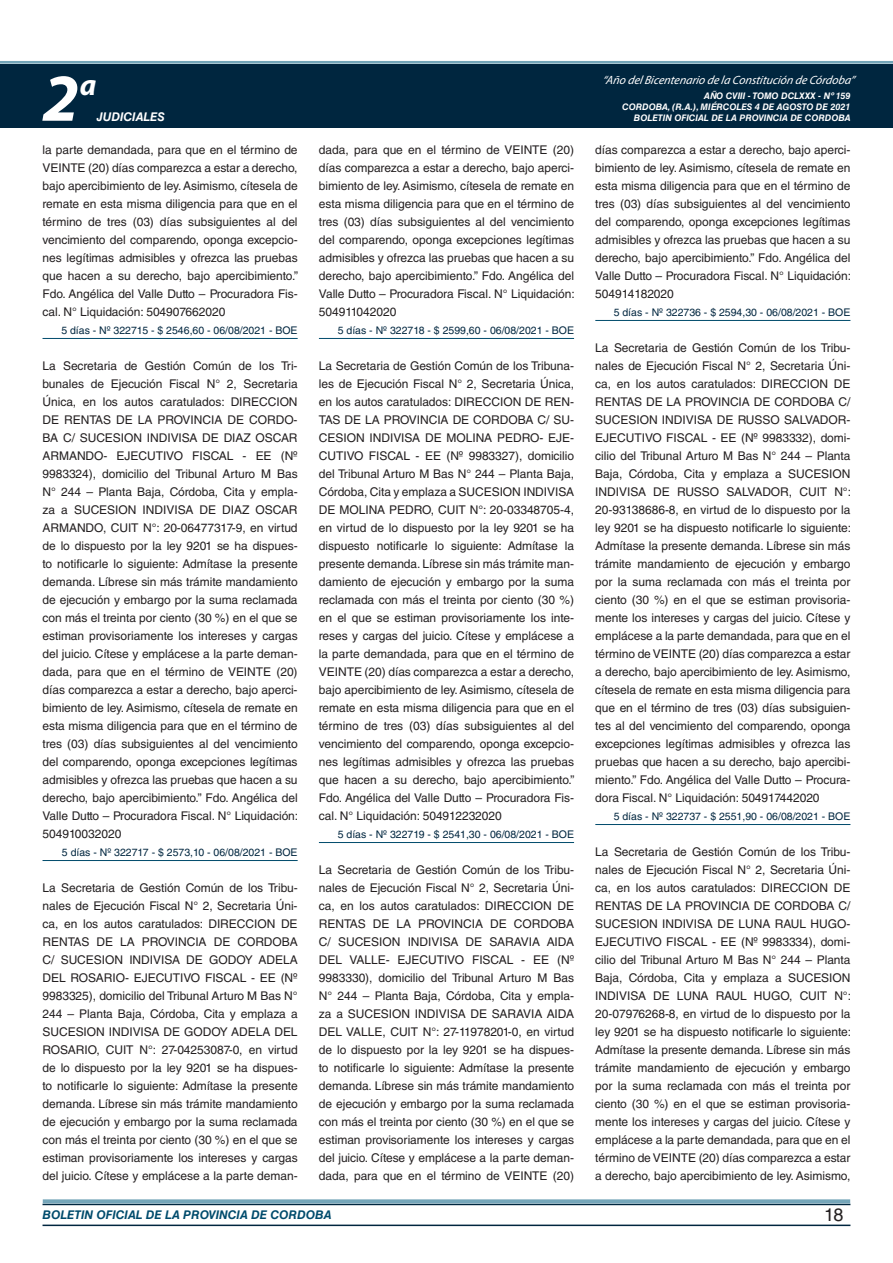
<style>
.page{position:relative;width:893px;height:1263px;background:#fff}
.page>*{position:absolute;margin:0;border:0;box-sizing:border-box;transform-origin:0 0}
.t1{font:italic 700 67.5px "Myriad Pro";color:#fff}
.t2{font:italic 700 30px "Myriad Pro";color:#fff}
.t3{font:18px "Helvetica LT Std";color:#231f20}
.t4{font:12px/18px "Helvetica LT Std";letter-spacing:-.005em;color:#231f20;text-align:justify}
.t5{font:italic 12px "Myriad Pro";color:#fff}
.t6{font:italic 700 12px "Helvetica LT Std";color:#004b6c}
.t7{font:italic 700 12px "Helvetica LT Std";color:#fff}
.t8{font:10.5px "Helvetica LT Std";color:#00263f}
.t9{font:italic 700 9px/10.8px "Helvetica LT Std";color:#fff;text-align:right}
</style>
<div class="page">
<div style="left:0;top:61px;width:893px;height:6px;background:#fff;opacity:.75"></div>
<div style="left:0;top:64px;width:893px;height:64px;background:#00263f"></div>
<hr style="left:43px;top:1224px;width:807px;height:2px;background:#00263f">
<div style="left:42px;top:1198px;width:809px;height:8px;background:#fff;opacity:.75"></div>
<hr style="left:43px;top:338px;width:255px;height:1px;background:#004b6c">
<hr style="left:43px;top:860px;width:255px;height:1px;background:#004b6c">
<hr style="left:319px;top:338px;width:255px;height:1px;background:#004b6c">
<hr style="left:319px;top:842px;width:255px;height:1px;background:#004b6c">
<hr style="left:595px;top:320px;width:255px;height:1px;background:#004b6c">
<hr style="left:595px;top:824px;width:255px;height:1px;background:#004b6c">
<p class="t5" style="left:603px;top:72px;width:254px">“Año delBicentenario de la Constitución de Córdoba”</p>
<h1 class="t1" style="left:43px;top:54px;width:38px">2</h1>
<h2 class="t2" style="left:80px;top:66px;width:18px">a</h2>
<p class="t9" style="left:622px;top:91px;width:230px">AÑO CVIII - TOMO DCLXXX - Nº 159<br>CORDOBA, (R.A.), MIÉRCOLES 4 DE AGOSTO DE 2021</p>
<p class="t7" style="left:97px;top:110px;width:70px">JUDICIALES</p>
<p class="t9" style="left:634px;top:112px;width:218px">BOLETIN OFICIAL DE LA PROVINCIA DE CORDOBA</p>
<p class="t4" style="left:43px;top:141px;width:257px">la parte demandada, para que en el término de VEINTE (20) días comparezca a estar a derecho, bajo apercibimiento de ley. Asimismo, cítesela de remate en esta misma diligencia para que en el término de tres (03) días subsiguientes al del vencimiento del comparendo, oponga excepcio&shy;nes legítimas admisibles y ofrezca las pruebas que hacen a su derecho, bajo apercibimiento.” Fdo. Angélica del Valle Dutto – Procuradora Fis&shy;cal. N° Liquidación: 504907662020</p>
<p class="t8" style="left:61px;top:324px;width:238px">5 días - Nº 322715 - $ 2546,60 - 06/08/2021 - BOE</p>
<p class="t4" style="left:43px;top:357px;width:257px">La Secretaria de Gestión Común de los Tri&shy;bunales de Ejecución Fiscal N° 2, Secretaria Única, en los autos caratulados: DIRECCION DE RENTAS DE LA PROVINCIA DE CORDO-BA C/ SUCESION INDIVISA DE DIAZ OSCAR ARMANDO- EJECUTIVO FISCAL - EE (Nº 9983324), domicilio del Tribunal Arturo M Bas N° 244 – Planta Baja, Córdoba, Cita y empla&shy;za a SUCESION INDIVISA DE DIAZ OSCAR ARMANDO, CUIT N°: 20-06477317-9, en virtud de lo dispuesto por la ley 9201 se ha dispues&shy;to notificarle lo siguiente: Admítase la presente demanda. Líbrese sin más trámite mandamiento de ejecución y embargo por la suma reclamada con más el treinta por ciento (30 %) en el que se estiman provisoriamente los intereses y cargas del juicio. Cítese y emplácese a la parte deman&shy;dada, para que en el término de VEINTE (20) días comparezca a estar a derecho, bajo aperci&shy;bimiento de ley. Asimismo, cítesela de remate en esta misma diligencia para que en el término de tres (03) días subsiguientes al del vencimiento del comparendo, oponga excepciones legítimas admisibles y ofrezca las pruebas que hacen a su derecho, bajo apercibimiento.” Fdo. Angélica del Valle Dutto – Procuradora Fiscal. N° Liquidación:<br>504910032020</p>
<p class="t8" style="left:62px;top:846px;width:237px">5 días - Nº 322717 - $ 2573,10 - 06/08/2021 - BOE</p>
<p class="t4" style="left:43px;top:879px;width:257px">La Secretaria de Gestión Común de los Tribu&shy;nales de Ejecución Fiscal N° 2, Secretaria Úni&shy;ca, en los autos caratulados: DIRECCION DE RENTAS DE LA PROVINCIA DE CORDOBA C/ SUCESION INDIVISA DE GODOY ADELA DEL ROSARIO- EJECUTIVO FISCAL - EE (Nº 9983325), domicilio del Tribunal Arturo M Bas N° 244 – Planta Baja, Córdoba, Cita y emplaza a SUCESION INDIVISA DE GODOY ADELA DEL ROSARIO, CUIT N°: 27-04253087-0, en virtud de lo dispuesto por la ley 9201 se ha dispues&shy;to notificarle lo siguiente: Admítase la presente demanda. Líbrese sin más trámite mandamiento de ejecución y embargo por la suma reclamada con más el treinta por ciento (30 %) en el que se estiman provisoriamente los intereses y cargas del juicio. Cítese y emplácese a la parte deman-</p>
<p class="t4" style="left:319px;top:141px;width:257px">dada, para que en el término de VEINTE (20) días comparezca a estar a derecho, bajo aperci&shy;bimiento de ley. Asimismo, cítesela de remate en esta misma diligencia para que en el término de tres (03) días subsiguientes al del vencimiento del comparendo, oponga excepciones legítimas admisibles y ofrezca las pruebas que hacen a su derecho, bajo apercibimiento.” Fdo. Angélica del Valle Dutto – Procuradora Fiscal. N° Liquidación:<br>504911042020</p>
<p class="t8" style="left:338px;top:324px;width:238px">5 días - Nº 322718 - $ 2599,60 - 06/08/2021 - BOE</p>
<p class="t4" style="left:319px;top:357px;width:257px">La Secretaria de Gestión Común de los Tribuna&shy;les de Ejecución Fiscal N° 2, Secretaria Única, en los autos caratulados: DIRECCION DE REN-TAS DE LA PROVINCIA DE CORDOBA C/ SU-CESION INDIVISA DE MOLINA PEDRO- EJE-CUTIVO FISCAL - EE (Nº 9983327), domicilio del Tribunal Arturo M Bas N° 244 – Planta Baja, Córdoba, Cita y emplaza a SUCESION INDIVISA DE MOLINA PEDRO, CUIT N°: 20-03348705-4, en virtud de lo dispuesto por la ley 9201 se ha dispuesto notificarle lo siguiente: Admítase la presente demanda. Líbrese sin más trámite man&shy;damiento de ejecución y embargo por la suma reclamada con más el treinta por ciento (30 %) en el que se estiman provisoriamente los inte&shy;reses y cargas del juicio. Cítese y emplácese a la parte demandada, para que en el término de VEINTE (20) días comparezca a estar a derecho, bajo apercibimiento de ley. Asimismo, cítesela de remate en esta misma diligencia para que en el término de tres (03) días subsiguientes al del vencimiento del comparendo, oponga excepcio&shy;nes legítimas admisibles y ofrezca las pruebas que hacen a su derecho, bajo apercibimiento.” Fdo. Angélica del Valle Dutto – Procuradora Fis&shy;cal. N° Liquidación: 504912232020</p>
<p class="t8" style="left:338px;top:828px;width:238px">5 días - Nº 322719 - $ 2541,30 - 06/08/2021 - BOE</p>
<p class="t4" style="left:319px;top:861px;width:257px">La Secretaria de Gestión Común de los Tribu&shy;nales de Ejecución Fiscal N° 2, Secretaria Úni&shy;ca, en los autos caratulados: DIRECCION DE RENTAS DE LA PROVINCIA DE CORDOBA C/ SUCESION INDIVISA DE SARAVIA AIDA DEL VALLE- EJECUTIVO FISCAL - EE (Nº 9983330), domicilio del Tribunal Arturo M Bas N° 244 – Planta Baja, Córdoba, Cita y empla&shy;za a SUCESION INDIVISA DE SARAVIA AIDA DEL VALLE, CUIT N°: 27-11978201-0, en virtud de lo dispuesto por la ley 9201 se ha dispues&shy;to notificarle lo siguiente: Admítase la presente demanda. Líbrese sin más trámite mandamiento de ejecución y embargo por la suma reclamada con más el treinta por ciento (30 %) en el que se estiman provisoriamente los intereses y cargas del juicio. Cítese y emplácese a la parte deman&shy;dada, para que en el término de VEINTE (20)</p>
<p class="t4" style="left:595px;top:141px;width:257px">días comparezca a estar a derecho, bajo aperci&shy;bimiento de ley. Asimismo, cítesela de remate en esta misma diligencia para que en el término de tres (03) días subsiguientes al del vencimiento del comparendo, oponga excepciones legítimas admisibles y ofrezca las pruebas que hacen a su derecho, bajo apercibimiento.” Fdo. Angélica del Valle Dutto – Procuradora Fiscal. N° Liquidación:<br>504914182020</p>
<p class="t8" style="left:614px;top:306px;width:238px">5 días - Nº 322736 - $ 2594,30 - 06/08/2021 - BOE</p>
<p class="t4" style="left:595px;top:339px;width:257px">La Secretaria de Gestión Común de los Tribu&shy;nales de Ejecución Fiscal N° 2, Secretaria Úni&shy;ca, en los autos caratulados: DIRECCION DE RENTAS DE LA PROVINCIA DE CORDOBA C/ SUCESION INDIVISA DE RUSSO SALVADOR-EJECUTIVO FISCAL - EE (Nº 9983332), domi&shy;cilio del Tribunal Arturo M Bas N° 244 – Planta Baja, Córdoba, Cita y emplaza a SUCESION INDIVISA DE RUSSO SALVADOR, CUIT N°:<br>20-93138686-8, en virtud de lo dispuesto por la ley 9201 se ha dispuesto notificarle lo siguiente:<br>Admítase la presente demanda. Líbrese sin más trámite mandamiento de ejecución y embargo por la suma reclamada con más el treinta por ciento (30 %) en el que se estiman provisoria&shy;mente los intereses y cargas del juicio. Cítese y emplácese a la parte demandada, para que en el término de VEINTE (20) días comparezca a estar a derecho, bajo apercibimiento de ley. Asimismo, cítesela de remate en esta misma diligencia para que en el término de tres (03) días subsiguien&shy;tes al del vencimiento del comparendo, oponga excepciones legítimas admisibles y ofrezca las pruebas que hacen a su derecho, bajo apercibi&shy;miento.” Fdo. Angélica del Valle Dutto – Procura&shy;dora Fiscal. N° Liquidación: 504917442020</p>
<p class="t8" style="left:614px;top:810px;width:238px">5 días - Nº 322737 - $ 2551,90 - 06/08/2021 - BOE</p>
<p class="t4" style="left:595px;top:843px;width:257px">La Secretaria de Gestión Común de los Tribu&shy;nales de Ejecución Fiscal N° 2, Secretaria Úni&shy;ca, en los autos caratulados: DIRECCION DE RENTAS DE LA PROVINCIA DE CORDOBA C/ SUCESION INDIVISA DE LUNA RAUL HUGO-EJECUTIVO FISCAL - EE (Nº 9983334), domi&shy;cilio del Tribunal Arturo M Bas N° 244 – Planta Baja, Córdoba, Cita y emplaza a SUCESION INDIVISA DE LUNA RAUL HUGO, CUIT N°:<br>20-07976268-8, en virtud de lo dispuesto por la ley 9201 se ha dispuesto notificarle lo siguiente:<br>Admítase la presente demanda. Líbrese sin más trámite mandamiento de ejecución y embargo por la suma reclamada con más el treinta por ciento (30 %) en el que se estiman provisoria&shy;mente los intereses y cargas del juicio. Cítese y emplácese a la parte demandada, para que en el término de VEINTE (20) días comparezca a estar a derecho, bajo apercibimiento de ley. Asimismo,</p>
<p class="t6" style="left:43px;top:1208px;width:290px">BOLETIN OFICIAL DE LA PROVINCIA DE CORDOBA</p>
<h3 class="t3" style="left:824px;top:1204px;width:21px">18</h3>
</div>
